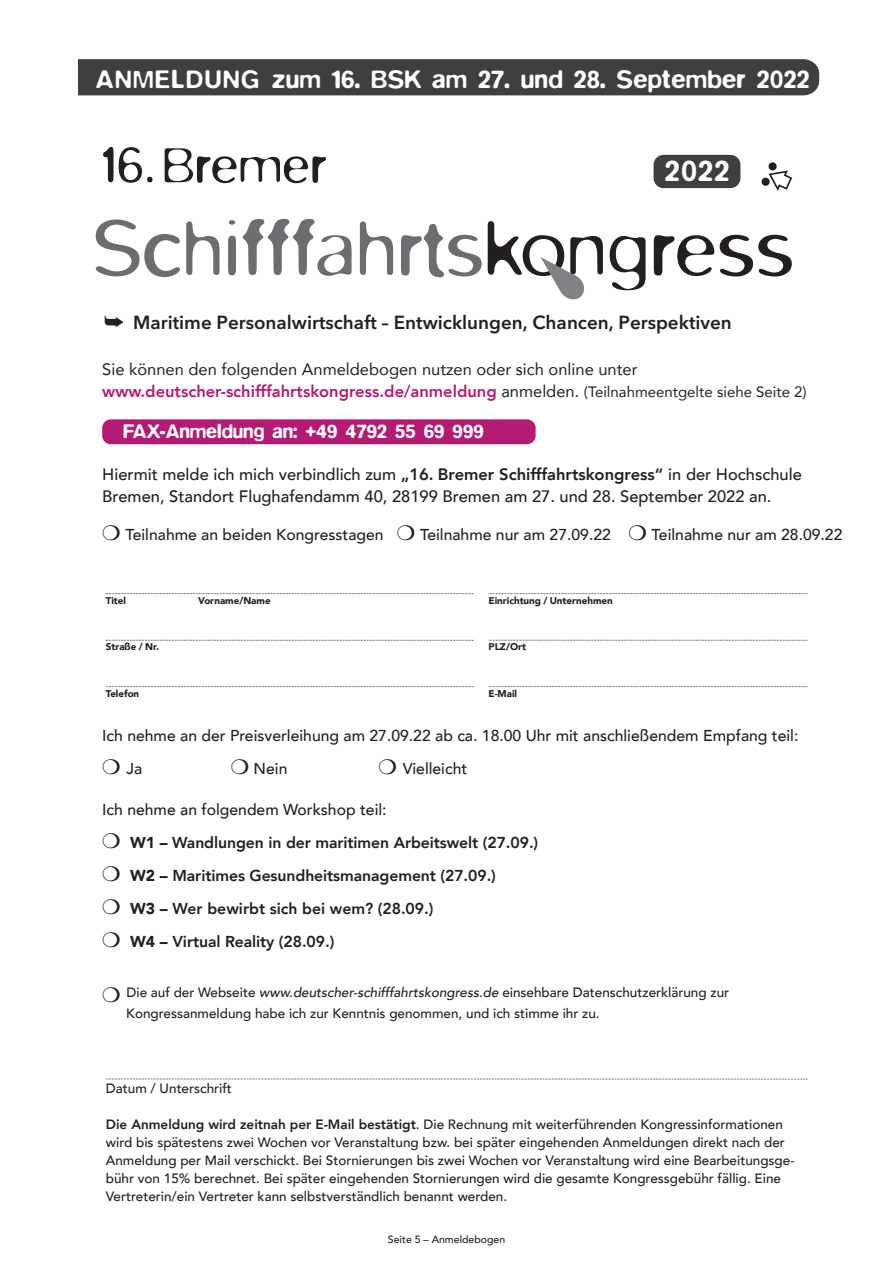
<style>
.page{position:relative;width:893px;height:1263px;background:#fff}
.page>*{position:absolute;margin:0;border:0;box-sizing:border-box;transform-origin:0 0}
.t1{font:300 86.25px "Blur";color:#6c6d70}
.t2{font:300 57.9px "Blur";color:#231f20}
.t3{font:500 30.45px "Blur";color:#fff}
.t4{font:500 26.1px "Blur";letter-spacing:.01em;color:#fff}
.t5{font:500 20.1px "Blur";color:#fff}
.t6{font:600 18.9px "Avenir Next";color:#231f20}
.t7{font:500 16.5px/22.5px "Avenir";color:#231f20}
.t8{font:16.5px/22.5px "Avenir";color:#231f20}
.t9{font:800 15.75px/33px "Avenir";letter-spacing:-.005em;color:#231f20}
.t10{font:500 15.75px/33px "Avenir";color:#231f20}
.t11{font:500 13.5px/18px "Avenir";color:#231f20}
.t12{font:500 10.5px "Avenir";color:#231f20}
.t13{font:900 9.75px "Avenir";color:#231f20}
.s1{color:#231f20}
.s2{font-weight:800;color:#b61b74}
.s3{font-size:15px}
.s4{font-weight:800}
.s5{font-weight:500}
.s6{font-weight:900}
.s7{font-style:italic}
</style>
<div class="page">
<svg style="left:106px;top:593px;width:368px;height:1px"></svg>
<svg style="left:106px;top:640px;width:368px;height:1px"></svg>
<svg style="left:106px;top:686px;width:368px;height:1px"></svg>
<svg style="left:489px;top:593px;width:319px;height:1px"></svg>
<svg style="left:489px;top:640px;width:319px;height:1px"></svg>
<svg style="left:489px;top:686px;width:319px;height:1px"></svg>
<svg style="left:106px;top:1078px;width:702px;height:2px"></svg>
<div style="left:102px;top:419px;width:434px;height:25px;background:#b61b74;border-radius:9px"></div>
<div style="left:653px;top:155px;width:87px;height:33px;background:#3f3f40;border-radius:10px"></div>
<div style="left:78px;top:59px;width:741px;height:36px;background:#3f3f40"></div>
<svg style="left:540px;top:257px;width:44px;height:43px"></svg>
<svg style="left:103px;top:147px;width:11px;height:35px"></svg>
<svg style="left:147px;top:177px;width:5px;height:5px"></svg>
<svg style="left:165px;top:148px;width:161px;height:35px"></svg>
<svg style="left:761px;top:162px;width:32px;height:29px"></svg>
<h3 class="t4" style="left:96px;top:70px;width:715px">ANMELDUNG zum 16. BSK am 27. und 28. September 2022</h3>
<h2 class="t2" style="left:116px;top:138px;width:29px">6</h2>
<h3 class="t3" style="left:665px;top:161px;width:66px">2022</h3>
<h1 class="t1" style="left:92px;top:209px;width:704px">Schifffahrts<span class="s1">kongress</span></h1>
<h3 class="t6" style="left:104px;top:311px;width:629px">➥ Maritime Personalwirtschaft – Entwicklungen, Chancen, Perspektiven</h3>
<p class="t8" style="left:102px;top:358px;width:706px">Sie können den folgenden Anmeldebogen nutzen oder sich online unter <span class="s2">www.deutscher-schifffahrtskongress.de/anmeldung</span> anmelden. <span class="s3">(Teilnahmeentgelte siehe Seite 2)</span></p>
<h3 class="t5" style="left:123px;top:425px;width:362px">FAX-Anmeldung an: +49 4792 55 69 999</h3>
<p class="t7" style="left:102px;top:463px;width:701px">Hiermit melde ich mich verbindlich zum <span class="s4">„16. Bremer Schifffahrtskongress“</span> in der Hochschule<br>Bremen, Standort Flughafendamm 40, 28199 Bremen am 27. und 28. September 2022 an.</p>
<p class="t10" style="left:102px;top:519px;width:742px">❍ Teilnahme an beiden Kongresstagen ❍ Teilnahme nur am 27.09.22 ❍ Teilnahme nur am 28.09.22</p>
<p class="t13" style="left:106px;top:594px;width:22px">Titel</p>
<p class="t13" style="left:198px;top:594px;width:74px">Vorname/Name</p>
<p class="t13" style="left:106px;top:640px;width:55px">Straße / Nr.</p>
<p class="t13" style="left:106px;top:687px;width:35px">Telefon</p>
<p class="t13" style="left:489px;top:594px;width:126px">Einrichtung / Unternehmen</p>
<p class="t13" style="left:489px;top:640px;width:39px">PLZ/Ort</p>
<p class="t13" style="left:489px;top:687px;width:30px">E-Mail</p>
<p class="t10" style="left:102px;top:719px;width:698px">Ich nehme an der Preisverleihung am 27.09.22 ab ca. 18.00 Uhr mit anschließendem Empfang teil: ❍ Ja</p>
<p class="t10" style="left:231px;top:752px;width:58px">❍ Nein</p>
<p class="t10" style="left:379px;top:752px;width:90px">❍ Vielleicht</p>
<p class="t9" style="left:102px;top:793px;width:438px"><span class="s5">Ich nehme an folgendem Workshop teil:<br></span>❍ <span class="s6">W1 –</span> Wandlungen in der maritimen Arbeitswelt (27.09.) ❍ <span class="s6">W2 –</span> Maritimes Gesundheitsmanagement (27.09.)<br>❍ <span class="s6">W3 –</span> Wer bewirbt sich bei wem? (28.09.)<br>❍ <span class="s6">W4 –</span> Virtual Reality (28.09.)</p>
<p class="t11" style="left:126px;top:982px;width:604px;line-height:21px;text-indent:-24px">❍ Die auf der Webseite <span class="s7">www.deutscher-schifffahrtskongress.de</span> einsehbare Datenschutzerklärung zur<br>Kongressanmeldung habe ich zur Kenntnis genommen, und ich stimme ihr zu.</p>
<p class="t11" style="left:106px;top:1079px;width:128px">Datum / Unterschrift</p>
<p class="t11" style="left:106px;top:1116px;width:690px"><span class="s4">Die Anmeldung wird zeitnah per E-Mail bestätigt</span>. Die Rechnung mit weiterführenden Kongressinformationen wird bis spätestens zwei Wochen vor Veranstaltung bzw. bei später eingehenden Anmeldungen direkt nach der Anmeldung per Mail verschickt. Bei Stornierungen bis zwei Wochen vor Veranstaltung wird eine Bearbeitungsge&shy;bühr von 15% berechnet. Bei später eingehenden Stornierungen wird die gesamte Kongressgebühr fällig. Eine Vertreterin/ein Vertreter kann selbstverständlich benannt werden.</p>
<p class="t12" style="left:388px;top:1232px;width:119px">Seite 5 – Anmeldebogen</p>
</div>
